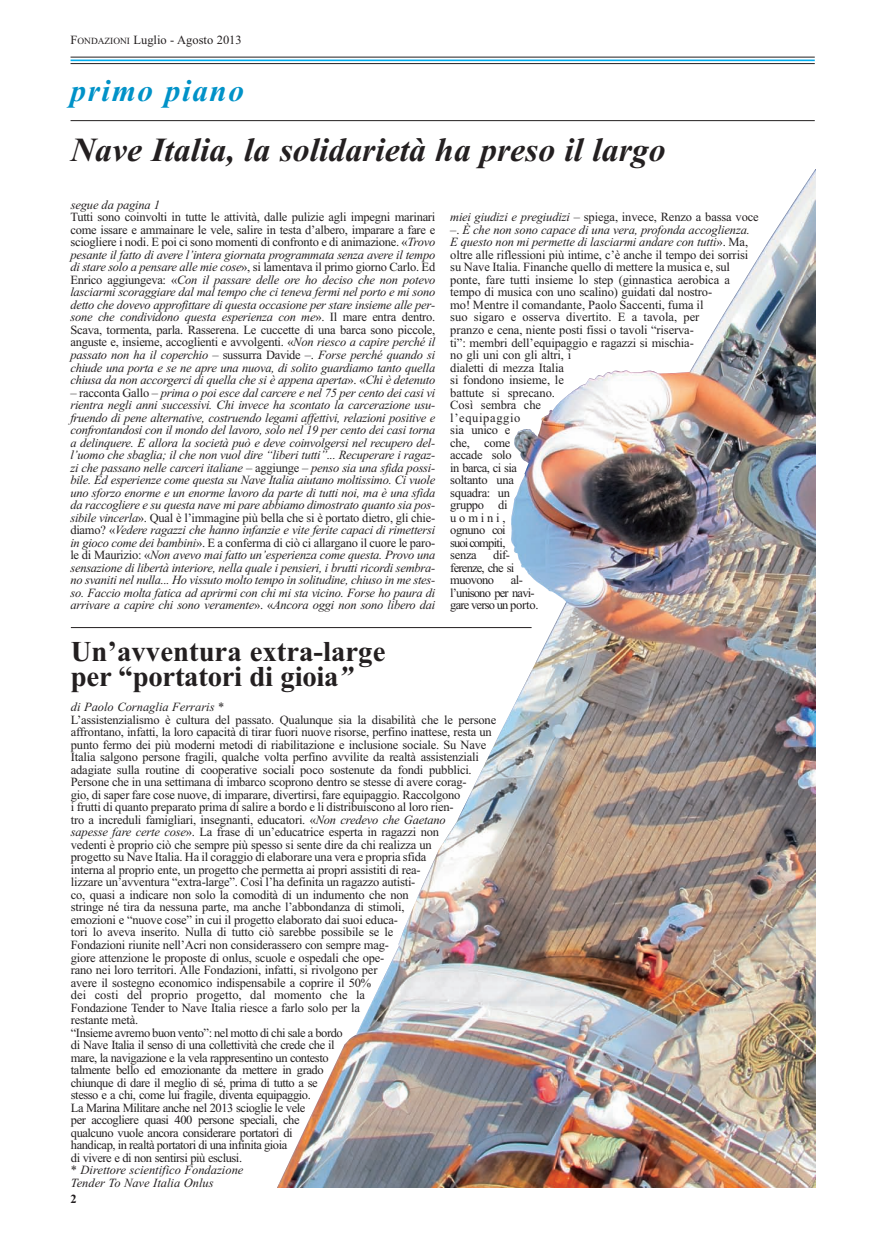
<style>
.page{position:relative;width:886px;height:1241px;background:#fff}
.page>*{position:absolute;margin:0;border:0;box-sizing:border-box;transform-origin:0 0}
.t1{font:italic 700 33.75px "Times New Roman";color:#231f20}
.t2{font:italic 700 31.25px "Times New Roman";letter-spacing:.05em;color:#0092c8}
.t3{font:700 28.75px/25px "Times New Roman";color:#231f20}
.t4{font:12.5px/12.5px "Times New Roman";letter-spacing:-.015em;color:#231f20}
.t5{font:italic 12.5px/12.5px "Times New Roman";letter-spacing:-.02em;color:#231f20;text-align:justify}
.t6{font:italic 12.5px/12.5px "Times New Roman";color:#231f20}
.t7{font:12.5px/12.5px "Times New Roman";letter-spacing:-.065em;color:#231f20}
.t8{font:12.5px/12.5px "Times New Roman";letter-spacing:-.055em;color:#231f20}
.t9{font:700 12.5px "Times New Roman";color:#231f20}
.s1{font-size:9.38px}
.s2{font-style:normal}
.s3{font-style:italic}
</style>
<div class="page">
<hr style="left:71px;top:60px;width:744px;height:1px;background:#00aeef">
<hr style="left:71px;top:57px;width:744px;height:1px;background:#231f20">
<hr style="left:71px;top:63px;width:744px;height:1px;background:#231f20">
<hr style="left:71px;top:120px;width:744px;height:1px;background:#231f20">
<hr style="left:71px;top:627px;width:460px;height:1px;background:#231f20">
<img style="left:276px;top:170px;width:539px;height:1017px">
<p class="t4" style="left:71px;top:35px;width:173px">F<span class="s1">ONDAZIONI</span> Luglio - Agosto 2013</p>
<h2 class="t2" style="left:71px;top:79px;width:175px">primo piano</h2>
<h1 class="t1" style="left:71px;top:138px;width:596px">Nave Italia, la solidarietà ha preso il largo</h1>
<p class="t5" style="left:71px;top:200px;width:91px">segue da pagina 1</p>
<p class="t5" style="left:70px;top:212px;width:366px"><span class="s2">Tutti sono coinvolti in tutte le attività, dalle pulizie agli impegni marinari come issare e ammainare le vele, salire in testa d’albero, imparare a fare e sciogliere i nodi. E poi ci sono momenti di confronto e di animazione. «</span>Trovo pesante il fatto di avere l’intera giornata programmata senza avere il tempo di stare solo a pensare alle mie cose<span class="s2">», si lamentava il primo giorno Carlo. Ed Enrico aggiungeva: «</span>Con il passare delle ore ho deciso che non potevo lasciarmi scoraggiare dal mal tempo che ci teneva fermi nel porto e mi sono detto che dovevo approfittare di questa occasione per stare insieme alle per&shy;sone che condividono questa esperienza con me<span class="s2">». Il mare entra dentro.<br>Scava, tormenta, parla. Rasserena. Le cuccette di una barca sono piccole, anguste e, insieme, accoglienti e avvolgenti. «</span>Non riesco a capire perché il passato non ha il coperchio <span class="s2">– sussurra Davide –.</span> Forse perché quando si chiude una porta e se ne apre una nuova, di solito guardiamo tanto quella chiusa da non accorgerci di quella che si è appena aperta<span class="s2">». «</span>Chi è detenuto</p>
<p class="t5" style="left:70px;top:387px;width:366px"><span class="s2">– racconta Gallo –</span> prima o poi esce dal carcere e nel 75 per cento dei casi vi rientra negli anni successivi. Chi invece ha scontato la carcerazione usu&shy;fruendo di pene alternative, costruendo legami affettivi, relazioni positive e confrontandosi con il mondo del lavoro, solo nel 19 per cento dei casi torna a delinquere. E allora la società può e deve coinvolgersi nel recupero del&shy;l’uomo che sbaglia; il che non vuol dire “liberi tutti”... Recuperare i ragaz&shy;zi che passano nelle carceri italiane <span class="s2">– aggiunge –</span> penso sia una sfida possi&shy;bile. Ed esperienze come questa su Nave Italia aiutano moltissimo. Ci vuole uno sforzo enorme e un enorme lavoro da parte di tutti noi, ma è una sfida da raccogliere e su questa nave mi pare abbiamo dimostrato quanto sia pos&shy;sibile vincerla<span class="s2">». Qual è l’immagine più bella che si è portato dietro, gli chie&shy;diamo? «</span>Vedere ragazzi che hanno infanzie e vite ferite capaci di rimettersi in gioco come dei bambini<span class="s2">». E a conferma di ciò ci allargano il cuore le paro&shy;le di Maurizio: «</span>Non avevo mai fatto un’esperienza come questa. Provo una sensazione di libertà interiore, nella quale i pensieri, i brutti ricordi sembra&shy;no svaniti nel nulla... Ho vissuto molto tempo in solitudine, chiuso in me stes&shy;so. Faccio molta fatica ad aprirmi con chi mi sta vicino. Forse ho paura di arrivare a capire chi sono veramente<span class="s2">». «</span>Ancora oggi non sono libero dai</p>
<p class="t4" style="left:450px;top:212px;width:310px"><span class="s3">miei giudizi e pregiudizi</span> – spiega, invece, Renzo a bassa voce –. <span class="s3">È che non sono capace di una vera, profonda accoglienza.<br>E questo non mi permette di lasciarmi andare con tutti</span>». Ma, oltre alle riflessioni più intime, c’è anche il tempo dei sorrisi su Nave Italia. Finanche quello di mettere la musica e, sul ponte, fare tutti insieme lo step (ginnastica aerobica a tempo di musica con uno scalino) guidati dal nostro-<br>mo! Mentre il comandante, Paolo Saccenti, fuma il<br>suo sigaro e osserva divertito. E a tavola, per<br>pranzo e cena, niente posti fissi o tavoli “riserva-<br>ti”: membri dell’equipaggio e ragazzi si mischia-<br>no gli uni con gli altri, i<br>dialetti di mezza Italia<br>si fondono insieme, le<br>battute si sprecano.<br>Così sembra che<br>l’equipaggio<br>sia unico e<br>che, come<br>accade solo<br>in barca, ci sia<br>soltanto una<br>squadra: un<br>gruppo di<br>uomini,<br>ognuno coi<br>suoi com piti,<br>senza</p>
<p class="t8" style="left:450px;top:550px;width:65px;text-indent:43px">dif - ferenze, che si muo vono</p>
<p class="t7" style="left:450px;top:575px;width:90px;text-indent:61px">al - l’uni so no per navi&shy;gare verso un porto.</p>
<h3 class="t3" style="left:71px;top:641px;width:316px">Un’avventura extra-large per “portatori di gioia<span class="s3">”</span></h3>
<p class="t6" style="left:71px;top:701px;width:155px">di Paolo Cornaglia Ferraris *</p>
<p class="t4" style="left:71px;top:714px;width:427px">L’assistenzialismo è cultura del passato. Qualunque sia la disabilità che le persone affrontano, infatti, la loro capacità di tirar fuori nuove risorse, perfino inattese, resta un punto fermo dei più moderni metodi di riabilitazione e inclusione sociale. Su Nave Italia salgono persone fragili, qualche volta perfino avvilite da realtà assistenziali adagiate sulla routine di cooperative sociali poco sostenute da fondi pubblici.<br>Persone che in una settimana di imbarco scoprono dentro se stesse di avere corag-<br>gio, di saper fare cose nuove, di imparare, divertirsi, fare equipaggio. Raccolgono<br>i frutti di quanto preparato prima di salire a bordo e li distribuiscono al loro rien-<br>tro a increduli famigliari, insegnanti, educatori. «<span class="s3">Non credevo che Gaetano<br>sapesse fare certe cose</span>». La frase di un’educatrice esperta in ragazzi non<br>vedenti è proprio ciò che sempre più spesso si sente dire da chi realizza un<br>progetto su Nave Italia. Ha il coraggio di elaborare una vera e propria sfida<br>interna al proprio ente, un progetto che permetta ai propri assistiti di rea-<br>lizzare un’avventura “extra-large”. Così l’ha definita un ragazzo autisti-<br>co, quasi a indicare non solo la comodità di un indumento che non<br>stringe né tira da nessuna parte, ma anche l’abbondanza di stimoli,<br>emozioni e “nuove cose” in cui il progetto elaborato dai suoi educa-<br>tori lo aveva inserito. Nulla di tutto ciò sarebbe possibile se le<br>Fondazioni riunite nell’Acri non considerassero con sempre mag-<br>giore attenzione le proposte di onlus, scuole e ospedali che ope-<br>rano nei loro territori. Alle Fondazioni, infatti, si rivolgono per<br>avere il sostegno economico indispensabile a coprire il 50%<br>dei costi del proprio progetto, dal momento che la<br>Fondazione Tender to Nave Italia riesce a farlo solo per la<br>restante metà.<br>“Insieme avremo buon vento”: nel motto di chi sale a bordo<br>di Nave Italia il senso di una collettività che crede che il<br>mare, la navigazione e la vela rappresentino un contesto<br>talmente bello ed emozionante da mettere in grado<br>chiunque di dare il meglio di sé, prima di tutto a se<br>stesso e a chi, come lui fragile, diventa equipaggio.<br>La Marina Militare anche nel 2013 scioglie le vele<br>per accogliere quasi 400 persone speciali, che<br>qualcuno vuole ancora considerare portatori di<br>handicap, in realtà portatori di una infinita gioia<br>di vivere e di non sentirsi più esclusi.</p>
<p class="t6" style="left:71px;top:1164px;width:174px">* Direttore scientifico Fondazione<br>Tender To Nave Italia Onlus</p>
<p class="t9" style="left:71px;top:1194px;width:8px">2</p>
</div>
